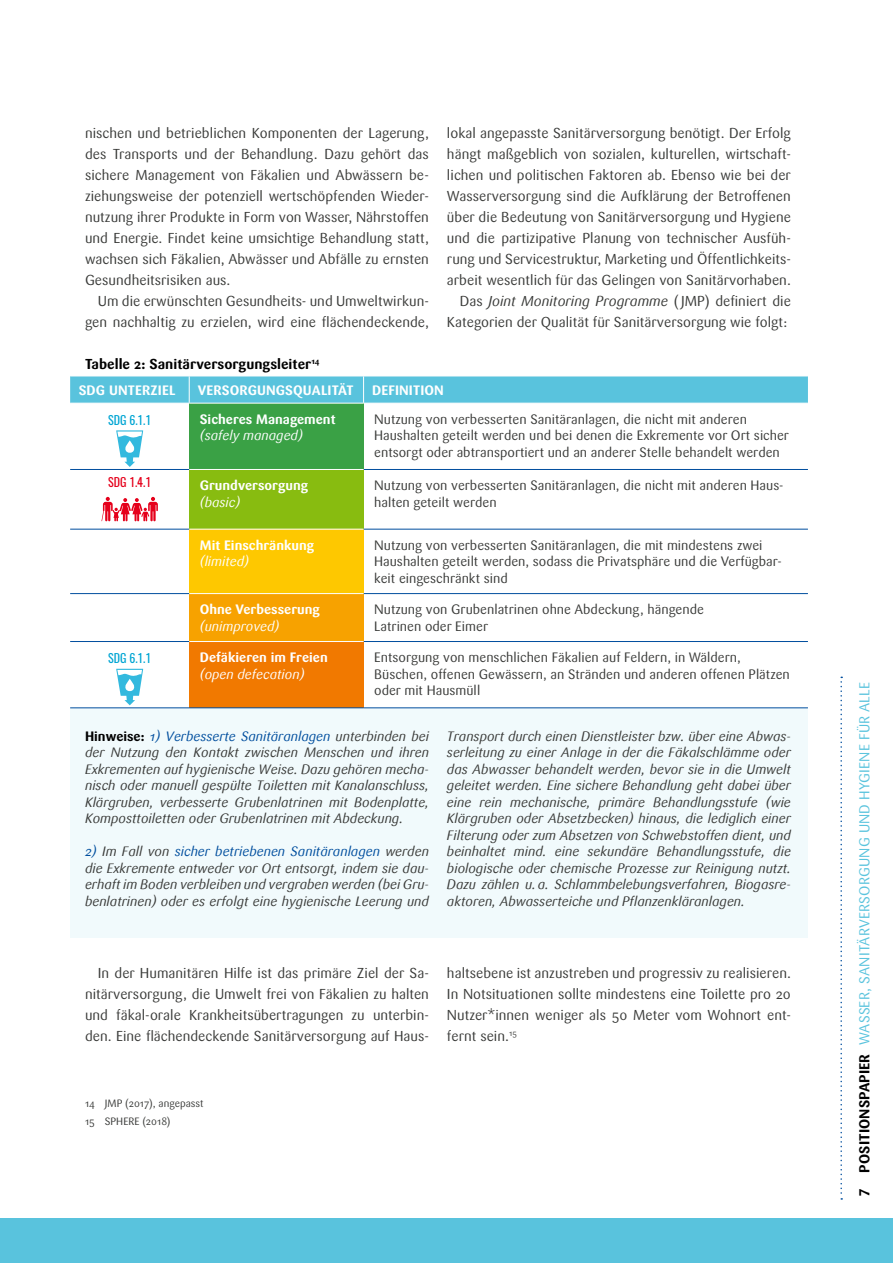
<style>
.page{position:relative;width:893px;height:1263px;background:#fff}
.page>*{position:absolute;margin:0;border:0;box-sizing:border-box;transform-origin:0 0}
.t1{font:14.25px/21px "Sari OT";color:#383937;text-align:justify}
.t2{font:14.25px "Sari OT";letter-spacing:.01em;color:#59c3dd}
.t3{font:italic 14.25px "Sari";color:#383937}
.t4{font:700 14.25px "Sari OT";color:#000}
.t5{font:italic 13.5px/16.5px "Sari";color:#383937;text-align:justify}
.t6{font:13.5px/16.5px "Sari OT";color:#383937}
.t7{font:700 13.5px "Sari OT";color:#fff}
.t8{font:italic 13.5px "Sari";color:#fff}
.t9{font:12px "Oswald";color:#00a5d3}
.t10{font:12px "Oswald";color:#e5001b}
.t11{font:10.5px/17.7px "Sari OT";color:#383937}
.s1{font-family:"Sari OT";font-style:normal}
.s2{font-family:"Sari OT";font-weight:700;font-style:normal;color:#000}
.s3{color:#004e9e}
.s4{font-weight:700;color:#000}
</style>
<div class="page">
<div style="left:0;top:1218px;width:893px;height:45px;background:#59c3dd"></div>
<svg style="left:840px;top:677px;width:2px;height:523px"></svg>
<div style="left:70px;top:708px;width:738px;height:230px;background:#f1fafc"></div>
<div style="left:189px;top:403px;width:175px;height:66px;background:#3aa145"></div>
<div style="left:189px;top:469px;width:175px;height:60px;background:#88bc10"></div>
<div style="left:189px;top:529px;width:175px;height:65px;background:#fec800"></div>
<div style="left:189px;top:594px;width:175px;height:47px;background:#f7a200"></div>
<div style="left:189px;top:641px;width:175px;height:67px;background:#f17900"></div>
<svg style="left:70px;top:376px;width:738px;height:27px;background:#5ec4de"></svg>
<hr style="left:189px;top:403px;width:175px;height:1px;background:#fff">
<hr style="left:70px;top:707px;width:119px;height:1px;background:#004e9e">
<hr style="left:189px;top:707px;width:175px;height:1px;background:#004e9e">
<hr style="left:364px;top:707px;width:444px;height:1px;background:#004e9e">
<hr style="left:70px;top:469px;width:119px;height:1px;background:#004e9e">
<hr style="left:364px;top:469px;width:444px;height:1px;background:#004e9e">
<hr style="left:70px;top:529px;width:119px;height:1px;background:#004e9e">
<hr style="left:364px;top:529px;width:444px;height:1px;background:#004e9e">
<hr style="left:70px;top:593px;width:119px;height:1px;background:#004e9e">
<hr style="left:364px;top:593px;width:444px;height:1px;background:#004e9e">
<hr style="left:70px;top:641px;width:119px;height:1px;background:#004e9e">
<hr style="left:364px;top:641px;width:444px;height:1px;background:#004e9e">
<hr style="left:189px;top:469px;width:175px;height:1px;background:#fff">
<hr style="left:189px;top:529px;width:175px;height:1px;background:#fff">
<hr style="left:189px;top:593px;width:175px;height:1px;background:#fff">
<hr style="left:189px;top:641px;width:175px;height:1px;background:#fff">
<svg style="left:116px;top:430px;width:27px;height:37px"></svg>
<svg style="left:101px;top:497px;width:57px;height:24px"></svg>
<svg style="left:116px;top:669px;width:27px;height:36px"></svg>
<p class="t1" style="left:85px;top:122px;width:345px">nischen und betrieblichen Komponenten der Lagerung, des Transports und der Behandlung. Dazu gehört das sichere Management von Fäkalien und Abwässern be&shy;ziehungsweise der potenziell wertschöpfenden Wieder&shy;nutzung ihrer Produkte in Form von Wasser, Nährstoffen und Energie. Findet keine umsichtige Behandlung statt, wachsen sich Fäkalien, Abwässer und Abfälle zu ernsten Gesundheitsrisiken aus.</p>
<p class="t1" style="left:85px;top:291px;width:345px;text-align:right">Um die erwünschten Gesundheits- und Umweltwirkun&shy;gen nachhaltig zu erzielen, wird eine flächendeckende,</p>
<p class="t4" style="left:85px;top:355px;width:236px">Tabelle 2: Sanitärversorgungsleiter<sup>14</sup></p>
<p class="t1" style="left:447px;top:122px;width:345px">lokal angepasste Sanitärversorgung benötigt. Der Erfolg hängt maßgeblich von sozialen, kulturellen, wirtschaft&shy;lichen und politischen Faktoren ab. Ebenso wie bei der Wasserversorgung sind die Aufklärung der Betroffenen über die Bedeutung von Sanitärversorgung und Hygiene und die partizipative Planung von technischer Ausfüh&shy;rung und Servicestruktur, Marketing und Öffentlichkeits&shy;arbeit wesentlich für das Gelingen von Sanitärvorhaben.</p>
<p class="t3" style="left:460px;top:293px;width:333px"><span class="s1">Das</span> Joint Monitoring Programme <span class="s1">( JMP) definiert die</span></p>
<p class="t1" style="left:447px;top:312px;width:342px">Kategorien der Qualität für Sanitärversorgung wie folgt:</p>
<p class="t7" style="left:79px;top:381px;width:98px">SDG UNTERZIEL</p>
<p class="t7" style="left:198px;top:381px;width:157px">VERSORGUNGSQUALITÄT</p>
<p class="t7" style="left:372px;top:381px;width:73px">DEFINITION</p>
<p class="t9" style="left:108px;top:411px;width:44px">SDG 6.1.1</p>
<p class="t7" style="left:200px;top:410px;width:137px">Sicheres Management</p>
<p class="t8" style="left:200px;top:428px;width:105px">(safely managed)</p>
<p class="t6" style="left:374px;top:411px;width:416px">Nutzung von verbesserten Sanitäranlagen, die nicht mit anderen<br>Haushalten geteilt werden und bei denen die Exkremente vor Ort sicher entsorgt oder abtransportiert und an anderer Stelle behandelt werden</p>
<p class="t10" style="left:108px;top:474px;width:44px">SDG 1.4.1</p>
<p class="t7" style="left:200px;top:477px;width:110px">Grundversorgung</p>
<p class="t8" style="left:200px;top:494px;width:42px">(basic)</p>
<p class="t6" style="left:374px;top:477px;width:411px">Nutzung von verbesserten Sanitäranlagen, die nicht mit anderen Haus&shy;halten geteilt werden</p>
<p class="t7" style="left:200px;top:536px;width:116px">Mit Einschränkung</p>
<p class="t8" style="left:200px;top:554px;width:51px">(limited)</p>
<p class="t6" style="left:374px;top:537px;width:409px">Nutzung von verbesserten Sanitäranlagen, die mit mindestens zwei<br>Haushalten geteilt werden, sodass die Privatsphäre und die Verfügbar&shy;keit eingeschränkt sind</p>
<p class="t7" style="left:200px;top:601px;width:122px">Ohne Verbesserung</p>
<p class="t8" style="left:200px;top:618px;width:81px">(unimproved)</p>
<p class="t6" style="left:374px;top:601px;width:331px">Nutzung von Grubenlatrinen ohne Abdeckung, hängende<br>Latrinen oder Eimer</p>
<p class="t9" style="left:108px;top:650px;width:44px">SDG 6.1.1</p>
<p class="t7" style="left:200px;top:649px;width:129px">Defäkieren im Freien</p>
<p class="t8" style="left:200px;top:666px;width:106px">(open defecation)</p>
<p class="t6" style="left:374px;top:649px;width:417px">Entsorgung von menschlichen Fäkalien auf Feldern, in Wäldern,<br>Büschen, offenen Gewässern, an Stränden und anderen offenen Plätzen oder mit Hausmüll</p>
<p class="t5" style="left:85px;top:728px;width:345px"><span class="s2">Hinweise:</span> <span class="s3">1) Verbesserte Sanitäranlagen</span> unterbinden bei der Nutzung den Kontakt zwischen Menschen und ihren Exkrementen auf hygienische Weise. Dazu gehören mecha&shy;nisch oder manuell gespülte Toiletten mit Kanalanschluss, Klärgruben, verbesserte Grubenlatrinen mit Bodenplatte, Komposttoiletten oder Grubenlatrinen mit Abdeckung.</p>
<p class="t5" style="left:85px;top:843px;width:345px"><span class="s3">2)</span> Im Fall von <span class="s3">sicher betriebenen Sanitäranlagen</span> werden die Exkremente entweder vor Ort entsorgt, indem sie dau&shy;erhaft im Boden verbleiben und vergraben werden (bei Gru&shy;benlatrinen) oder es erfolgt eine hygienische Leerung und</p>
<p class="t5" style="left:447px;top:728px;width:345px">Transport durch einen Dienstleister bzw. über eine Abwas&shy;serleitung zu einer Anlage in der die Fäkalschlämme oder das Abwasser behandelt werden, bevor sie in die Umwelt geleitet werden. Eine sichere Behandlung geht dabei über eine rein mechanische, primäre Behandlungsstufe (wie Klärgruben oder Absetzbecken) hinaus, die lediglich einer Filterung oder zum Absetzen von Schwebstoffen dient, und beinhaltet mind. eine sekundäre Behandlungsstufe, die biologische oder chemische Prozesse zur Reinigung nutzt.<br>Dazu zählen u.a. Schlammbelebungsverfahren, Biogasre&shy;aktoren, Abwasserteiche und Pflanzenkläranlagen.</p>
<p class="t1" style="left:85px;top:962px;width:345px;text-indent:13px">In der Humanitären Hilfe ist das primäre Ziel der Sa&shy;nitärversorgung, die Umwelt frei von Fäkalien zu halten und fäkal-orale Krankheitsübertragungen zu unterbin&shy;den. Eine flächendeckende Sanitärversorgung auf Haus-</p>
<p class="t1" style="left:447px;top:962px;width:345px;text-align:left">haltsebene ist anzustreben und progressiv zu realisieren.<br>In Notsituationen sollte mindestens eine Toilette pro 20<br>Nutzer*innen weniger als 50 Meter vom Wohnort ent&shy;fernt sein. <sup>15</sup></p>
<p class="t11" style="left:85px;top:1095px;width:120px">14 JMP (2017), angepasst<br>15 SPHERE (2018)</p>
<p class="t2" style="left:855px;top:1196px;width:516px;rotate:-90deg"><span class="s4">7 POSITIONSPAPIER</span> WASSER, SANITÄRVERSORGUNG UND HYGIENE FÜR ALLE</p>
</div>
